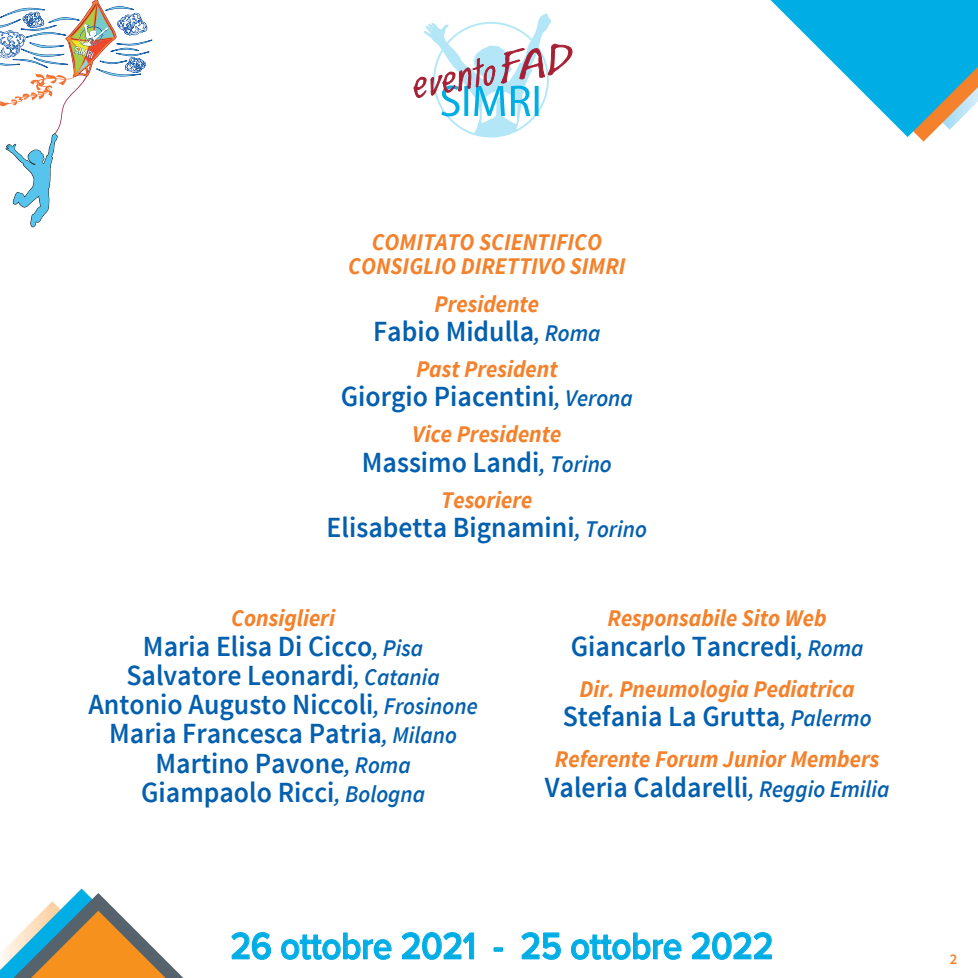
<style>
.page{position:relative;width:978px;height:978px;background:#fff}
.page>*{position:absolute;margin:0;border:0;box-sizing:border-box;transform-origin:0 0}
.t1{font:600 38.85px "Proxima Nova";letter-spacing:-.01em;color:#00aee5;scale:.9 1}
.t2{font:italic 34.05px "Lovedbythe King";color:#a62035;scale:1.37 1}
.t3{font:600 29.25px/29.2px "Source Sans Pro";color:#0460af;text-align:center;scale:.95 1}
.t4{font:italic 700 23.85px/23.9px "Source Sans Pro";color:#f4812b;text-align:center;scale:.95 1}
.t5{font:600 15px "Source Sans Pro";color:#f4812b}
.s1{font-style:normal;font-size:32.7px}
.s2{font-style:italic;font-size:23.85px}
</style>
<div class="page">
<svg style="left:0;top:889px;width:183px;height:89px"></svg>
<svg style="left:0;top:0;width:153px;height:227px"></svg>
<svg style="left:771px;top:0;width:207px;height:142px"></svg>
<svg style="left:232px;top:932px;width:39px;height:28px"></svg>
<svg style="left:281px;top:933px;width:110px;height:27px"></svg>
<svg style="left:402px;top:932px;width:72px;height:28px"></svg>
<svg style="left:494px;top:948px;width:9px;height:3px"></svg>
<svg style="left:522px;top:932px;width:39px;height:28px"></svg>
<svg style="left:571px;top:933px;width:110px;height:27px"></svg>
<svg style="left:692px;top:932px;width:80px;height:28px"></svg>
<svg style="left:413px;top:14px;width:160px;height:124px"></svg>
<p class="t2" style="left:406px;top:63px;width:121px;rotate:-10deg">evento<span class="s1">FAD</span></p>
<p class="t4" style="left:348px;top:230px;width:294px">COMITATO SCIENTIFICO<br>CONSIGLIO DIRETTIVO SIMRI</p>
<p class="t4" style="left:434px;top:292px;width:112px">Presidente</p>
<p class="t3" style="left:373px;top:317px;width:241px">Fabio Midulla<span class="s2">, Roma</span></p>
<p class="t4" style="left:416px;top:357px;width:151px">Past President</p>
<p class="t3" style="left:341px;top:383px;width:309px">Giorgio Piacentini<span class="s2">, Verona</span></p>
<p class="t4" style="left:412px;top:422px;width:158px">Vice Presidente</p>
<p class="t3" style="left:362px;top:448px;width:265px">Massimo Landi<span class="s2">, Torino</span></p>
<p class="t4" style="left:441px;top:488px;width:97px">Tesoriere</p>
<p class="t3" style="left:327px;top:514px;width:339px">Elisabetta Bignamini<span class="s2">, Torino</span></p>
<p class="t4" style="left:231px;top:606px;width:111px">Consiglieri</p>
<p class="t3" style="left:88px;top:632px;width:411px">Maria Elisa Di Cicco<span class="s2">, Pisa<br></span>Salvatore Leonardi<span class="s2">, Catania<br></span>Antonio Augusto Niccoli<span class="s2">, Frosinone<br></span>Maria Francesca Patria<span class="s2">, Milano<br></span>Martino Pavone<span class="s2">, Roma<br></span>Giampaolo Ricci<span class="s2">, Bologna</span></p>
<p class="t4" style="left:607px;top:606px;width:232px">Responsabile Sito Web</p>
<p class="t3" style="left:571px;top:632px;width:310px">Giancarlo Tancredi<span class="s2">, Roma</span></p>
<p class="t4" style="left:580px;top:677px;width:291px">Dir. Pneumologia Pediatrica</p>
<p class="t3" style="left:563px;top:703px;width:327px">Stefania La Grutta<span class="s2">, Palermo</span></p>
<p class="t4" style="left:555px;top:747px;width:343px">Referente Forum Junior Members</p>
<p class="t3" style="left:545px;top:773px;width:365px">Valeria Caldarelli<span class="s2">, Reggio Emilia</span></p>
<h1 class="t1" style="left:230px;top:924px;width:605px">26 ottobre 2021 - 25 ottobre 2022</h1>
<p class="t5" style="left:950px;top:950px;width:9px">2</p>
</div>
